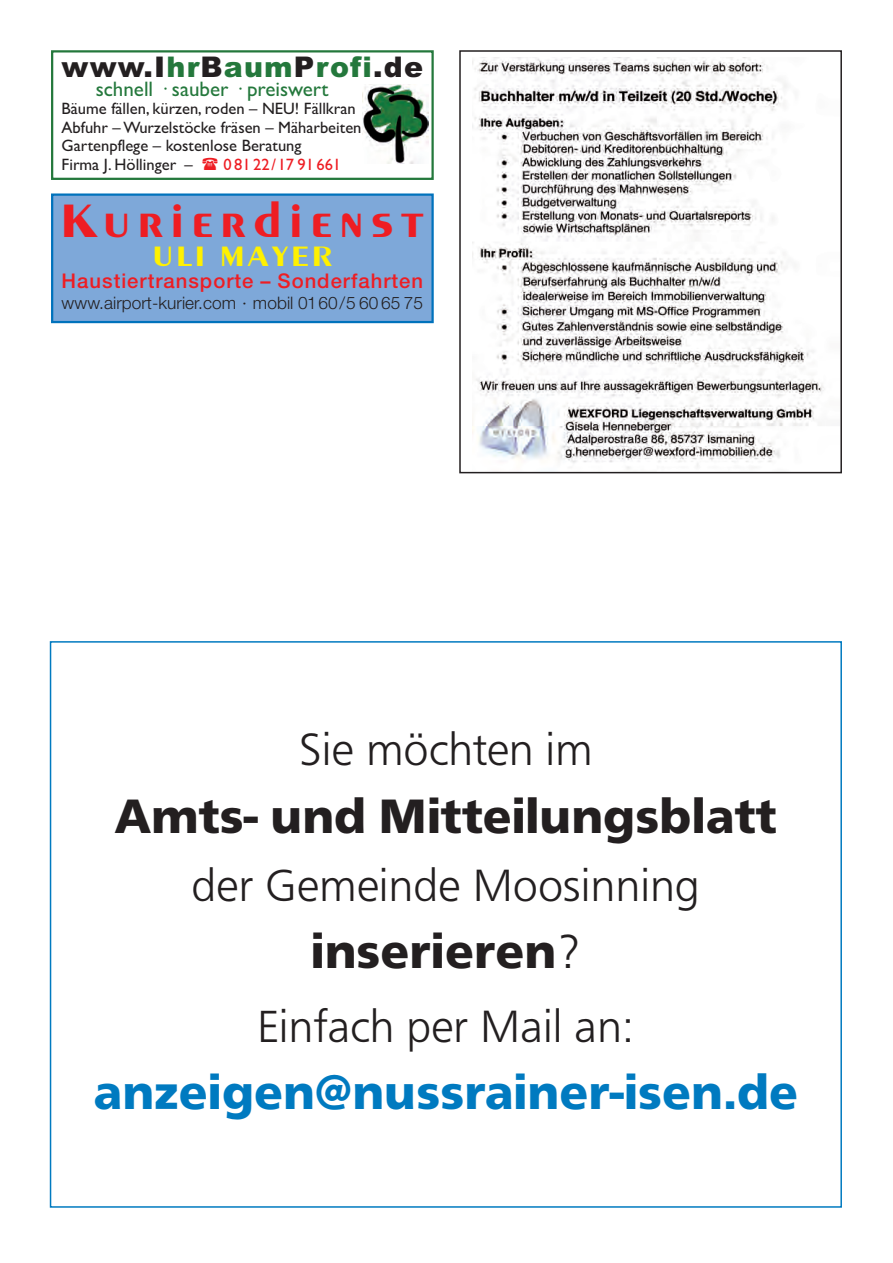
<style>
.page{position:relative;width:893px;height:1263px;background:#fff}
.page>*{position:absolute;margin:0;border:0;box-sizing:border-box;transform-origin:0 0}
.t1{font:700 50.1px "Front Page";color:#231f20}
.t2{font:700 50.1px "Front Page";color:#007ac0}
.t3{font:300 46.95px "Front Page";color:#231f20}
.t4{font:700 45px "Grey Hound";letter-spacing:.185em;color:#ee1d23}
.t5{font:900 28.5px "Arial";letter-spacing:.04em;color:#231f20}
.t6{font:700 27px "Grey Hound";letter-spacing:.15em;color:#fff101}
.t7{font:21px "Gill Sans";color:#24783c}
.t8{font:500 20.25px "Helvetica Neue";letter-spacing:.05em;color:#ee1d23}
.t9{font:300 17.25px "Helvetica Neue";letter-spacing:.005em;color:#231f20}
.t10{font:16.5px/18.5px "Gill Sans";color:#231f20}
.t11{font:16.5px "Gill Sans";color:#ee1d23}
.s1{color:#24783c}
.s2{font-weight:300}
</style>
<div class="page">
<div style="left:51px;top:50px;width:383px;height:130px;border:2px solid #24783c"></div>
<img style="left:362px;top:84px;width:66px;height:80px">
<div style="left:53px;top:196px;width:378px;height:125px;background:#7ea8d9"></div>
<div style="left:51px;top:193px;width:383px;height:130px;border:2px solid #0072bc"></div>
<img style="left:472px;top:58px;width:352px;height:411px">
<div style="left:459px;top:50px;width:383px;height:423px;border:2px solid #231f20"></div>
<h3 class="t5" style="left:62px;top:51px;width:363px">www.I<span class="s1">hr</span>B<span class="s1">aum</span>P<span class="s1">rofi</span>.de</h3>
<p class="t7" style="left:96px;top:82px;width:234px">schnell · sauber · preiswert</p>
<p class="t10" style="left:62px;top:101px;width:301px">Bäume fällen, kürzen, roden – NEU! Fällkran Abfuhr – Wurzelstöcke fräsen – Mäharbeiten Gartenpflege – kostenlose Beratung<br>Firma J. Höllinger –</p>
<p class="t11" style="left:224px;top:158px;width:119px">08122/17 91661</p>
<h3 class="t4" style="left:62px;top:201px;width:363px">Kurierdienst</h3>
<h3 class="t6" style="left:153px;top:244px;width:180px">ULI MAYER</h3>
<p class="t8" style="left:62px;top:274px;width:363px">Haustiertransporte – Sonderfahrten</p>
<p class="t9" style="left:62px;top:297px;width:363px">www.airport-kurier.com · mobil 0160/5 60 65 75</p>
<h2 class="t3" style="left:299px;top:731px;width:295px">Sie möchten im</h2>
<h1 class="t1" style="left:115px;top:797px;width:663px">Amts- und Mitteilungsblatt</h1>
<h2 class="t3" style="left:191px;top:866px;width:510px">der Gemeinde Moosinning</h2>
<h1 class="t1" style="left:311px;top:932px;width:271px">inserieren<span class="s2">?</span></h1>
<h2 class="t3" style="left:257px;top:1007px;width:379px">Einfach per Mail an:</h2>
<h1 class="t2" style="left:94px;top:1074px;width:706px">anzeigen@nussrainer-isen.de</h1>
</div>
